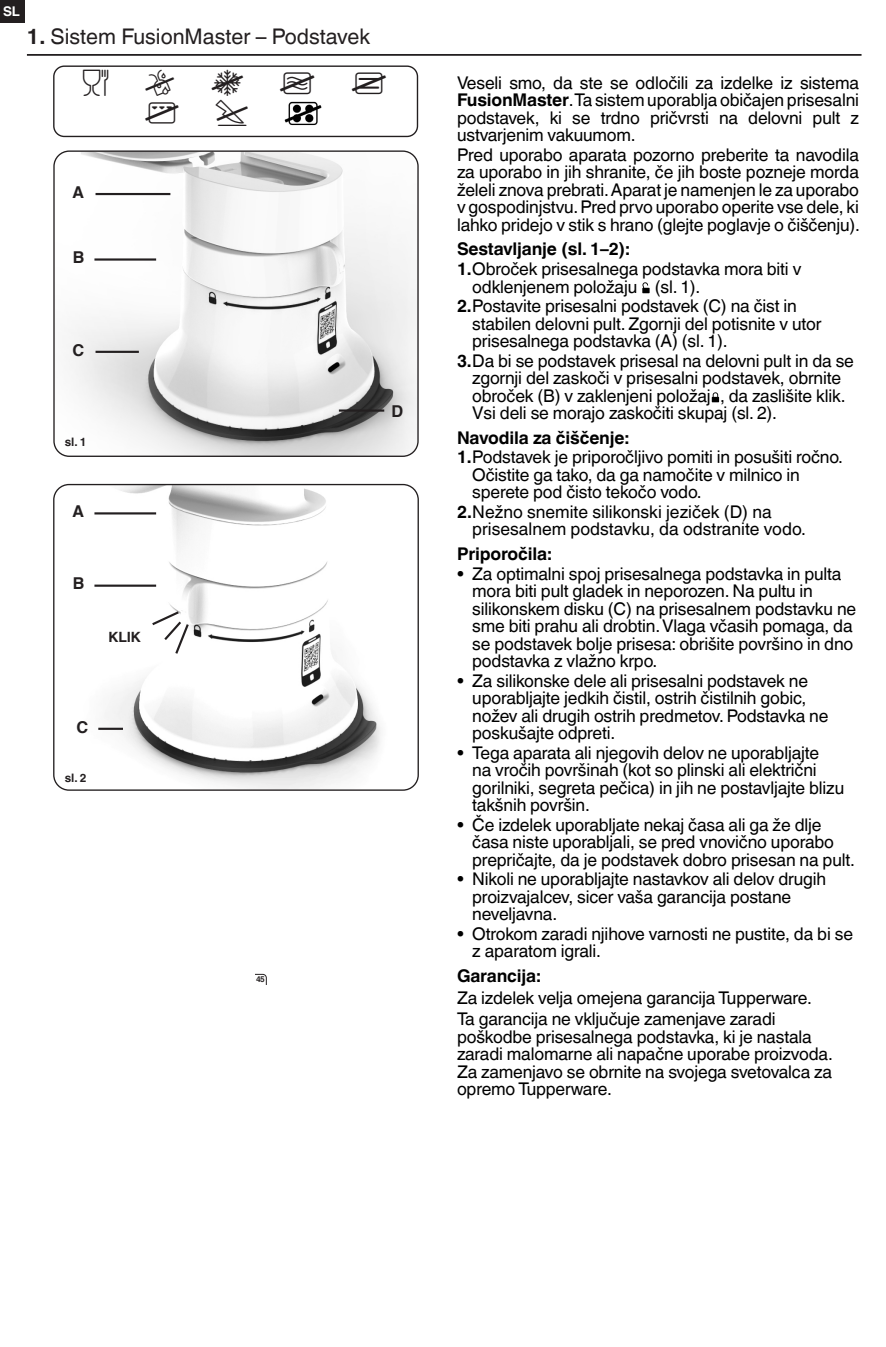
<style>
.page{position:relative;width:886px;height:1347px;background:#fff}
.page>*{position:absolute;margin:0;border:0;box-sizing:border-box;transform-origin:0 0}
.t1{font:21.5px "Helvetica World";color:#231f20}
.intro{font:17.5px/17.5px "Helvetica World";letter-spacing:-.01em;color:#000}
.normal_TXT{font:17.5px/17.5px "Helvetica World";letter-spacing:-.01em;color:#000}
.t2{font:700 17.5px "Helvetica World";letter-spacing:-.01em;color:#000}
.t3{font:700 16.38px "Helvetica World";color:#231f20}
.normal_TXT-2{font:700 14.12px "Helvetica World";color:#231f20}
.t4{font:700 13.38px "Helvetica World";color:#fff}
.normal_TXT-3{font:700 11.62px "Helvetica World";color:#231f20}
.t5{font:700 8.12px "Helvetica World";color:#231f20}
.s1{font-weight:700}
</style>
<div class="page">
<div style="left:245px;top:974px;width:21px;height:22px;border:1px solid #231f20;border-radius:4px"></div>
<div style="left:239px;top:972px;width:16px;height:27px;background:#fff"></div>
<div style="left:250px;top:985px;width:19px;height:16px;background:#fff"></div>
<svg style="left:642px;top:282px;width:7px;height:11px"></svg>
<svg style="left:712px;top:392px;width:7px;height:10px"></svg>
<img style="left:54px;top:484px;width:364px;height:306px">
<div style="left:53px;top:484px;width:366px;height:306px;border:1px solid #231f20;border-radius:15px"></div>
<img style="left:55px;top:152px;width:362px;height:304px">
<div style="left:53px;top:150px;width:366px;height:307px;border:1px solid #231f20;border-radius:15px"></div>
<hr style="left:27px;top:54px;width:834px;height:2px;background:#231f20">
<div style="left:0;top:0;width:24px;height:23px;background:#231f20"></div>
<hr style="left:98px;top:727px;width:25px;height:3px;background:#231f20">
<hr style="left:94px;top:584px;width:62px;height:3px;background:#231f20">
<hr style="left:94px;top:512px;width:62px;height:2px;background:#231f20">
<svg style="left:150px;top:609px;width:41px;height:47px"></svg>
<hr style="left:96px;top:351px;width:43px;height:2px;background:#231f20">
<hr style="left:339px;top:409px;width:45px;height:2px;background:#231f20">
<hr style="left:94px;top:258px;width:62px;height:3px;background:#231f20">
<hr style="left:96px;top:193px;width:74px;height:2px;background:#231f20">
<img style="left:284px;top:101px;width:38px;height:25px">
<div style="left:53px;top:65px;width:365px;height:72px;border:1px solid #231f20;border-radius:10px"></div>
<p class="t4" style="left:3px;top:4px;width:18px">SL</p>
<p class="t1" style="left:27px;top:24px;width:345px"><span class="s1">1.</span> Sistem FusionMaster – Podstavek</p>
<p class="t3" style="left:73px;top:183px;width:13px">A</p>
<p class="t3" style="left:73px;top:248px;width:13px">B</p>
<p class="t3" style="left:73px;top:341px;width:13px">C</p>
<p class="normal_TXT-3" style="left:65px;top:435px;width:23px">sl. 1</p>
<p class="t3" style="left:73px;top:502px;width:13px">A</p>
<p class="t3" style="left:73px;top:574px;width:13px">B</p>
<p class="normal_TXT-2" style="left:109px;top:629px;width:34px">KLIK</p>
<p class="t3" style="left:76px;top:718px;width:13px">C</p>
<p class="normal_TXT-3" style="left:65px;top:770px;width:23px">sl. 2</p>
<p class="t3" style="left:392px;top:401px;width:13px">D</p>
<p class="t5" style="left:256px;top:974px;width:10px">45</p>
<p class="intro" style="left:457px;top:74px;width:403px;text-align:justify">Veseli smo, da ste se odločili za izdelke iz sistema <span class="s1">FusionMaster</span>. Ta sistem uporablja običajen prisesalni podstavek, ki se trdno pričvrsti na delovni pult z ustvarjenim vakuumom.</p>
<p class="intro" style="left:457px;top:146px;width:404px;text-align:justify">Pred uporabo aparata pozorno preberite ta navodila za uporabo in jih shranite, če jih boste pozneje morda želeli znova prebrati. Aparat je namenjen le za uporabo v gospodinjstvu. Pred prvo uporabo operite vse dele, ki lahko pridejo v stik s hrano (glejte poglavje o čiščenju).</p>
<p class="t2" style="left:457px;top:239px;width:174px">Sestavljanje (sl. 1–2):</p>
<p class="intro" style="left:472px;top:260px;width:331px;text-indent:-15px"><span class="s1">1.</span>Obroček prisesalnega podstavka mora biti v odklenjenem položaju (sl. 1).</p>
<p class="intro" style="left:472px;top:297px;width:351px;text-indent:-15px"><span class="s1">2.</span>Postavite prisesalni podstavek (C) na čist in stabilen delovni pult. Zgornji del potisnite v utor prisesalnega podstavka (A) (sl. 1).</p>
<p class="intro" style="left:472px;top:352px;width:383px;text-indent:-15px"><span class="s1">3.</span>Da bi se podstavek prisesal na delovni pult in da se zgornji del zaskoči v prisesalni podstavek, obrnite obroček (B) v zaklenjeni položaj , da zaslišite klik.<br>Vsi deli se morajo zaskočiti skupaj (sl. 2).</p>
<p class="t2" style="left:457px;top:427px;width:174px">Navodila za čiščenje:</p>
<p class="intro" style="left:472px;top:448px;width:372px;text-indent:-15px"><span class="s1">1.</span>Podstavek je priporočljivo pomiti in posušiti ročno.<br>Očistite ga tako, da ga namočite v milnico in sperete pod čisto tekočo vodo.</p>
<p class="intro" style="left:472px;top:503px;width:335px;text-indent:-15px"><span class="s1">2.</span>Nežno snemite silikonski jeziček (D) na prisesalnem podstavku, da odstranite vodo.</p>
<p class="t2" style="left:457px;top:543px;width:96px">Priporočila:</p>
<p class="intro" style="left:472px;top:565px;width:385px;text-indent:-15px">• Za optimalni spoj prisesalnega podstavka in pulta mora biti pult gladek in neporozen. Na pultu in silikonskem disku (C) na prisesalnem podstavku ne sme biti prahu ali drobtin. Vlaga včasih pomaga, da se podstavek bolje prisesa: obrišite površino in dno podstavka z vlažno krpo.</p>
<p class="intro" style="left:472px;top:672px;width:358px;text-indent:-15px">• Za silikonske dele ali prisesalni podstavek ne uporabljajte jedkih čistil, ostrih čistilnih gobic, nožev ali drugih ostrih predmetov. Podstavka ne poskušajte odpreti.</p>
<p class="intro" style="left:472px;top:744px;width:374px;text-indent:-15px">• Tega aparata ali njegovih delov ne uporabljajte<br>na vročih površinah (kot so plinski ali električni gorilniki, segreta pečica) in jih ne postavljajte blizu takšnih površin.</p>
<p class="intro" style="left:472px;top:816px;width:384px;text-indent:-15px">• Če izdelek uporabljate nekaj časa ali ga že dlje časa niste uporabljali, se pred vnovično uporabo prepričajte, da je podstavek dobro prisesan na pult.</p>
<p class="intro" style="left:472px;top:870px;width:355px;text-indent:-15px">• Nikoli ne uporabljajte nastavkov ali delov drugih proizvajalcev, sicer vaša garancija postane neveljavna.</p>
<p class="intro" style="left:472px;top:925px;width:382px;text-indent:-15px">• Otrokom zaradi njihove varnosti ne pustite, da bi se z aparatom igrali.</p>
<p class="t2" style="left:457px;top:965px;width:85px">Garancija:</p>
<p class="normal_TXT" style="left:457px;top:988px;width:357px">Za izdelek velja omejena garancija Tupperware.</p>
<p class="normal_TXT" style="left:457px;top:1010px;width:377px">Ta garancija ne vključuje zamenjave zaradi poškodbe prisesalnega podstavka, ki je nastala zaradi malomarne ali napačne uporabe proizvoda.<br>Za zamenjavo se obrnite na svojega svetovalca za opremo Tupperware.</p>
</div>
